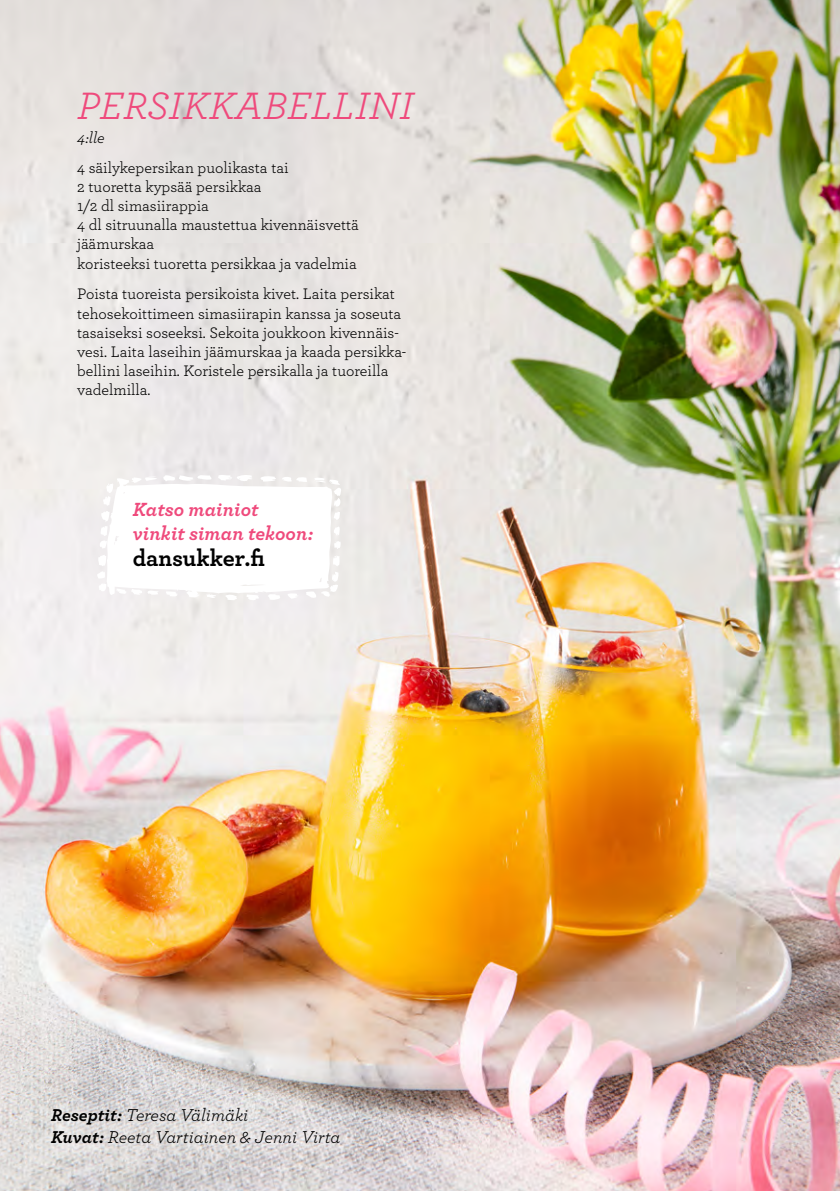
<style>
.page{position:relative;width:840px;height:1191px;background:#fff}
.page>*{position:absolute;margin:0;border:0;box-sizing:border-box;transform-origin:0 0}
.t1{font:italic 40px "Archer";color:#ef4a7c}
.t2{font:700 24px "Archer";letter-spacing:-.005em;color:#000}
.t3{font:italic 700 20px/24px "Archer";color:#ef4a7c}
.t4{font:italic 18px/21.6px "Archer";color:#000}
.t5{font:16px/19.2px "Archer";color:#000}
.t6{font:italic 16px "Archer";color:#000}
.s1{font-weight:700}
</style>
<div class="page">
<img style="left:0;top:0;width:839px;height:1191px">
<svg style="left:96px;top:473px;width:246px;height:128px"></svg>
<div style="left:32px;top:1088px;width:327px;height:76px;background:#fff;opacity:.8"></div>
<h1 class="t1" style="left:77px;top:77px;width:337px">PERSIKKABELLINI</h1>
<p class="t6" style="left:77px;top:127px;width:29px">4:lle</p>
<p class="t5" style="left:77px;top:157px;width:283px">4 säilykepersikan puolikasta tai<br>2 tuoretta kypsää persikkaa<br>1/2 dl simasiirappia<br>4 dl sitruunalla maustettua kivennäisvettä jäämurskaa<br>koristeeksi tuoretta persikkaa ja vadelmia</p>
<p class="t5" style="left:77px;top:284px;width:330px">Poista tuoreista persikoista kivet. Laita persikat tehosekoittimeen simasiirapin kanssa ja soseuta tasaiseksi soseeksi. Sekoita joukkoon kivennäis&shy;vesi. Laita laseihin jäämurskaa ja kaada persikka&shy;bellini laseihin. Koristele persikalla ja tuoreilla vadelmilla.</p>
<p class="t3" style="left:133px;top:496px;width:182px">Katso mainiot vinkit siman tekoon:</p>
<h2 class="t2" style="left:133px;top:539px;width:134px">dansukker.fi</h2>
<p class="t4" style="left:51px;top:1103px;width:291px"><span class="s1">Reseptit:</span> Teresa Välimäki<br><span class="s1">Kuvat:</span> Reeta Vartiainen &amp; Jenni Virta</p>
</div>
